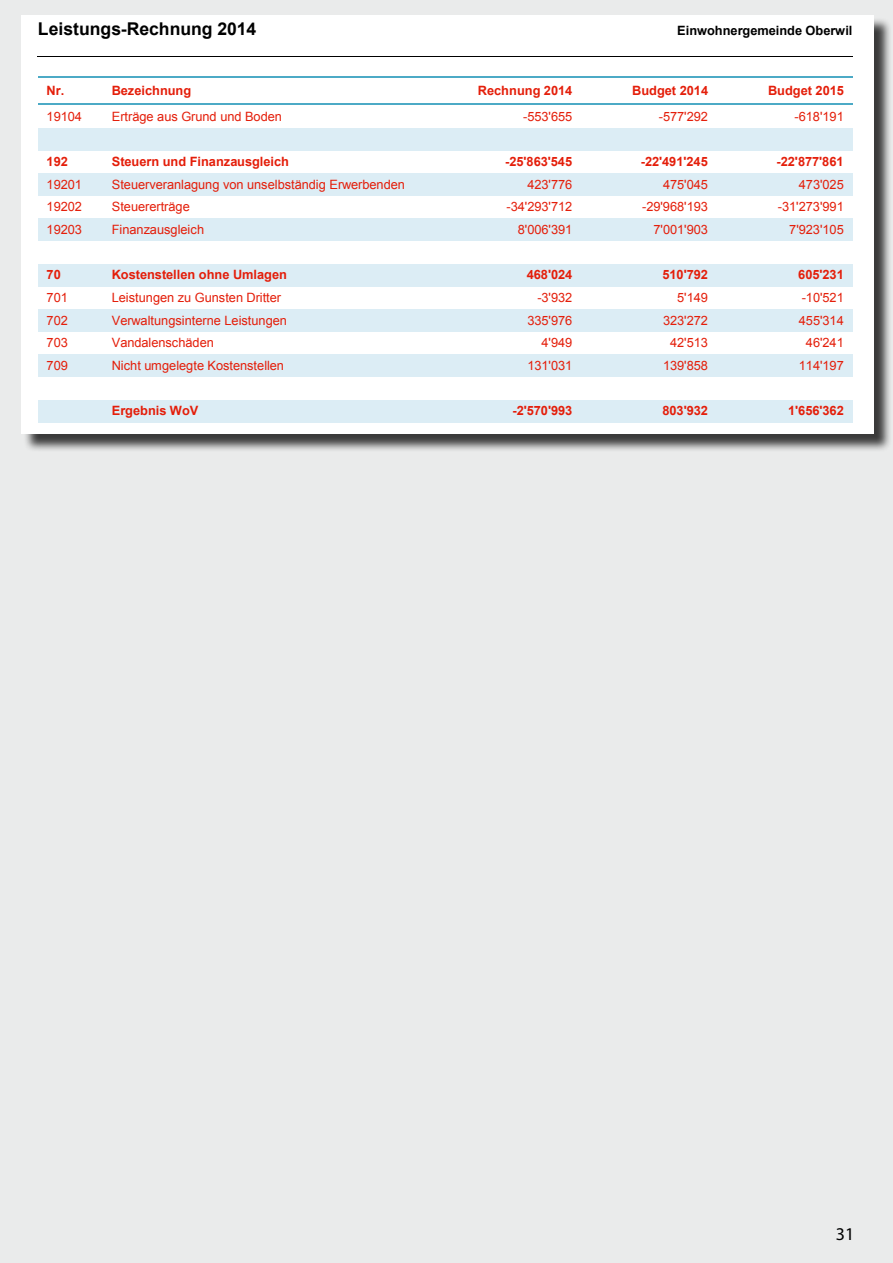
<style>
.page{position:relative;width:893px;height:1263px;background:#eaebeb}
.page>*{position:absolute;margin:0;border:0;box-sizing:border-box;transform-origin:0 0}
.t1{font:18px "Myriad Pro";color:#000}
.t2{font:700 17.55px "Arial";color:#000}
.t3{font:12.75px "Arial";letter-spacing:-.005em;color:#e41e0a}
.t4{font:700 12.75px "Arial";letter-spacing:-.005em;color:#e41e0a}
.t5{font:700 12.75px "Arial";color:#000}
</style>
<div class="page">
<div style="left:23px;top:17px;width:869px;height:435px;background:#000;opacity:.75"></div>
<div style="left:21px;top:15px;width:853px;height:419px;background:#fff"></div>
<hr style="left:37px;top:57px;width:816px;height:1px;background:#000">
<hr style="left:38px;top:76px;width:65px;height:2px;background:#4caac6">
<hr style="left:105px;top:76px;width:360px;height:2px;background:#4caac6">
<hr style="left:467px;top:76px;width:114px;height:2px;background:#4caac6">
<hr style="left:583px;top:76px;width:21px;height:2px;background:#4caac6">
<hr style="left:605px;top:76px;width:112px;height:2px;background:#4caac6">
<svg style="left:717px;top:76px;width:22px;height:2px"></svg>
<hr style="left:739px;top:76px;width:114px;height:2px;background:#4caac6">
<hr style="left:38px;top:103px;width:65px;height:2px;background:#4caac6">
<hr style="left:105px;top:103px;width:360px;height:2px;background:#4caac6">
<hr style="left:467px;top:103px;width:114px;height:2px;background:#4caac6">
<hr style="left:583px;top:103px;width:21px;height:2px;background:#4caac6">
<hr style="left:605px;top:103px;width:112px;height:2px;background:#4caac6">
<svg style="left:717px;top:103px;width:22px;height:2px"></svg>
<hr style="left:739px;top:103px;width:114px;height:2px;background:#4caac6">
<div style="left:38px;top:128px;width:65px;height:22px;background:#dcedf5"></div>
<div style="left:103px;top:128px;width:362px;height:22px;background:#dcedf5"></div>
<div style="left:465px;top:128px;width:116px;height:22px;background:#dcedf5"></div>
<div style="left:581px;top:128px;width:23px;height:22px;background:#dcedf5"></div>
<div style="left:604px;top:128px;width:113px;height:22px;background:#dcedf5"></div>
<div style="left:717px;top:128px;width:20px;height:22px;background:#dcedf5"></div>
<div style="left:737px;top:128px;width:115px;height:22px;background:#dcedf5"></div>
<div style="left:38px;top:173px;width:65px;height:23px;background:#dcedf5"></div>
<div style="left:103px;top:173px;width:362px;height:23px;background:#dcedf5"></div>
<div style="left:465px;top:173px;width:116px;height:23px;background:#dcedf5"></div>
<div style="left:581px;top:173px;width:23px;height:23px;background:#dcedf5"></div>
<div style="left:604px;top:173px;width:113px;height:23px;background:#dcedf5"></div>
<div style="left:717px;top:173px;width:20px;height:23px;background:#dcedf5"></div>
<div style="left:737px;top:173px;width:115px;height:23px;background:#dcedf5"></div>
<div style="left:38px;top:218px;width:65px;height:23px;background:#dcedf5"></div>
<div style="left:103px;top:218px;width:362px;height:23px;background:#dcedf5"></div>
<div style="left:465px;top:218px;width:116px;height:23px;background:#dcedf5"></div>
<div style="left:581px;top:218px;width:23px;height:23px;background:#dcedf5"></div>
<div style="left:604px;top:218px;width:113px;height:23px;background:#dcedf5"></div>
<div style="left:717px;top:218px;width:20px;height:23px;background:#dcedf5"></div>
<div style="left:737px;top:218px;width:115px;height:23px;background:#dcedf5"></div>
<div style="left:38px;top:264px;width:65px;height:22px;background:#dcedf5"></div>
<div style="left:103px;top:264px;width:362px;height:22px;background:#dcedf5"></div>
<div style="left:465px;top:264px;width:116px;height:22px;background:#dcedf5"></div>
<div style="left:581px;top:264px;width:23px;height:22px;background:#dcedf5"></div>
<div style="left:604px;top:264px;width:113px;height:22px;background:#dcedf5"></div>
<div style="left:717px;top:264px;width:20px;height:22px;background:#dcedf5"></div>
<div style="left:737px;top:264px;width:115px;height:22px;background:#dcedf5"></div>
<div style="left:38px;top:309px;width:65px;height:23px;background:#dcedf5"></div>
<div style="left:103px;top:309px;width:362px;height:23px;background:#dcedf5"></div>
<div style="left:465px;top:309px;width:116px;height:23px;background:#dcedf5"></div>
<div style="left:581px;top:309px;width:23px;height:23px;background:#dcedf5"></div>
<div style="left:604px;top:309px;width:113px;height:23px;background:#dcedf5"></div>
<div style="left:717px;top:309px;width:20px;height:23px;background:#dcedf5"></div>
<div style="left:737px;top:309px;width:115px;height:23px;background:#dcedf5"></div>
<div style="left:38px;top:354px;width:65px;height:23px;background:#dcedf5"></div>
<div style="left:103px;top:354px;width:362px;height:23px;background:#dcedf5"></div>
<div style="left:465px;top:354px;width:116px;height:23px;background:#dcedf5"></div>
<div style="left:581px;top:354px;width:23px;height:23px;background:#dcedf5"></div>
<div style="left:604px;top:354px;width:113px;height:23px;background:#dcedf5"></div>
<div style="left:717px;top:354px;width:20px;height:23px;background:#dcedf5"></div>
<div style="left:737px;top:354px;width:115px;height:23px;background:#dcedf5"></div>
<div style="left:38px;top:400px;width:65px;height:22px;background:#dcedf5"></div>
<div style="left:103px;top:400px;width:362px;height:22px;background:#dcedf5"></div>
<div style="left:465px;top:400px;width:116px;height:22px;background:#dcedf5"></div>
<div style="left:581px;top:400px;width:23px;height:22px;background:#dcedf5"></div>
<div style="left:604px;top:400px;width:113px;height:22px;background:#dcedf5"></div>
<div style="left:717px;top:400px;width:20px;height:22px;background:#dcedf5"></div>
<div style="left:737px;top:400px;width:115px;height:22px;background:#dcedf5"></div>
<h2 class="t2" style="left:38px;top:17px;width:220px">Leistungs-Rechnung 2014</h2>
<p class="t5" style="left:677px;top:22px;width:177px">Einwohnergemeinde Oberwil</p>
<p class="t4" style="left:47px;top:82px;width:19px">Nr.</p>
<p class="t4" style="left:112px;top:82px;width:81px">Bezeichnung</p>
<p class="t4" style="left:478px;top:82px;width:96px">Rechnung 2014</p>
<p class="t4" style="left:632px;top:82px;width:77px">Budget 2014</p>
<p class="t4" style="left:768px;top:82px;width:77px">Budget 2015</p>
<p class="t3" style="left:47px;top:108px;width:37px">19104</p>
<p class="t3" style="left:112px;top:108px;width:172px">Erträge aus Grund und Boden</p>
<p class="t3" style="left:523px;top:108px;width:51px">-553'655</p>
<p class="t3" style="left:659px;top:108px;width:51px">-577'292</p>
<p class="t3" style="left:795px;top:108px;width:51px">-618'191</p>
<p class="t4" style="left:47px;top:153px;width:23px">192</p>
<p class="t4" style="left:112px;top:153px;width:179px">Steuern und Finanzausgleich</p>
<p class="t4" style="left:505px;top:153px;width:68px">-25'863'545</p>
<p class="t4" style="left:641px;top:153px;width:68px">-22'491'245</p>
<p class="t4" style="left:777px;top:153px;width:68px">-22'877'861</p>
<p class="t3" style="left:47px;top:176px;width:37px">19201</p>
<p class="t3" style="left:112px;top:176px;width:295px">Steuerveranlagung von unselbständig Erwerbenden</p>
<p class="t3" style="left:527px;top:176px;width:46px">423'776</p>
<p class="t3" style="left:663px;top:176px;width:46px">475'045</p>
<p class="t3" style="left:799px;top:176px;width:46px">473'025</p>
<p class="t3" style="left:47px;top:198px;width:37px">19202</p>
<p class="t3" style="left:112px;top:198px;width:80px">Steuererträge</p>
<p class="t3" style="left:506px;top:198px;width:67px">-34'293'712</p>
<p class="t3" style="left:642px;top:198px;width:67px">-29'968'193</p>
<p class="t3" style="left:778px;top:198px;width:67px">-31'273'991</p>
<p class="t3" style="left:47px;top:221px;width:37px">19203</p>
<p class="t3" style="left:112px;top:221px;width:94px">Finanzausgleich</p>
<p class="t3" style="left:518px;top:221px;width:56px">8'006'391</p>
<p class="t3" style="left:653px;top:221px;width:56px">7'001'903</p>
<p class="t3" style="left:789px;top:221px;width:56px">7'923'105</p>
<p class="t4" style="left:47px;top:266px;width:16px">70</p>
<p class="t4" style="left:112px;top:266px;width:177px">Kostenstellen ohne Umlagen</p>
<p class="t4" style="left:527px;top:266px;width:47px">468'024</p>
<p class="t4" style="left:662px;top:266px;width:47px">510'792</p>
<p class="t4" style="left:798px;top:266px;width:47px">605'231</p>
<p class="t3" style="left:47px;top:289px;width:23px">701</p>
<p class="t3" style="left:112px;top:289px;width:171px">Leistungen zu Gunsten Dritter</p>
<p class="t3" style="left:537px;top:289px;width:37px">-3'932</p>
<p class="t3" style="left:677px;top:289px;width:32px">5'149</p>
<p class="t3" style="left:802px;top:289px;width:44px">-10'521</p>
<p class="t3" style="left:47px;top:312px;width:23px">702</p>
<p class="t3" style="left:112px;top:312px;width:177px">Verwaltungsinterne Leistungen</p>
<p class="t3" style="left:527px;top:312px;width:46px">335'976</p>
<p class="t3" style="left:663px;top:312px;width:46px">323'272</p>
<p class="t3" style="left:799px;top:312px;width:46px">455'314</p>
<p class="t3" style="left:47px;top:334px;width:23px">703</p>
<p class="t3" style="left:112px;top:334px;width:104px">Vandalenschäden</p>
<p class="t3" style="left:542px;top:334px;width:32px">4'949</p>
<p class="t3" style="left:670px;top:334px;width:39px">42'513</p>
<p class="t3" style="left:806px;top:334px;width:39px">46'241</p>
<p class="t3" style="left:47px;top:357px;width:23px">709</p>
<p class="t3" style="left:112px;top:357px;width:174px">Nicht umgelegte Kostenstellen</p>
<p class="t3" style="left:527px;top:357px;width:46px">131'031</p>
<p class="t3" style="left:663px;top:357px;width:46px">139'858</p>
<p class="t3" style="left:799px;top:357px;width:46px">114'197</p>
<p class="t4" style="left:112px;top:402px;width:88px">Ergebnis WoV</p>
<p class="t4" style="left:512px;top:402px;width:61px">-2'570'993</p>
<p class="t4" style="left:662px;top:402px;width:47px">803'932</p>
<p class="t4" style="left:788px;top:402px;width:57px">1'656'362</p>
<h1 class="t1" style="left:836px;top:1222px;width:20px">31</h1>
</div>
